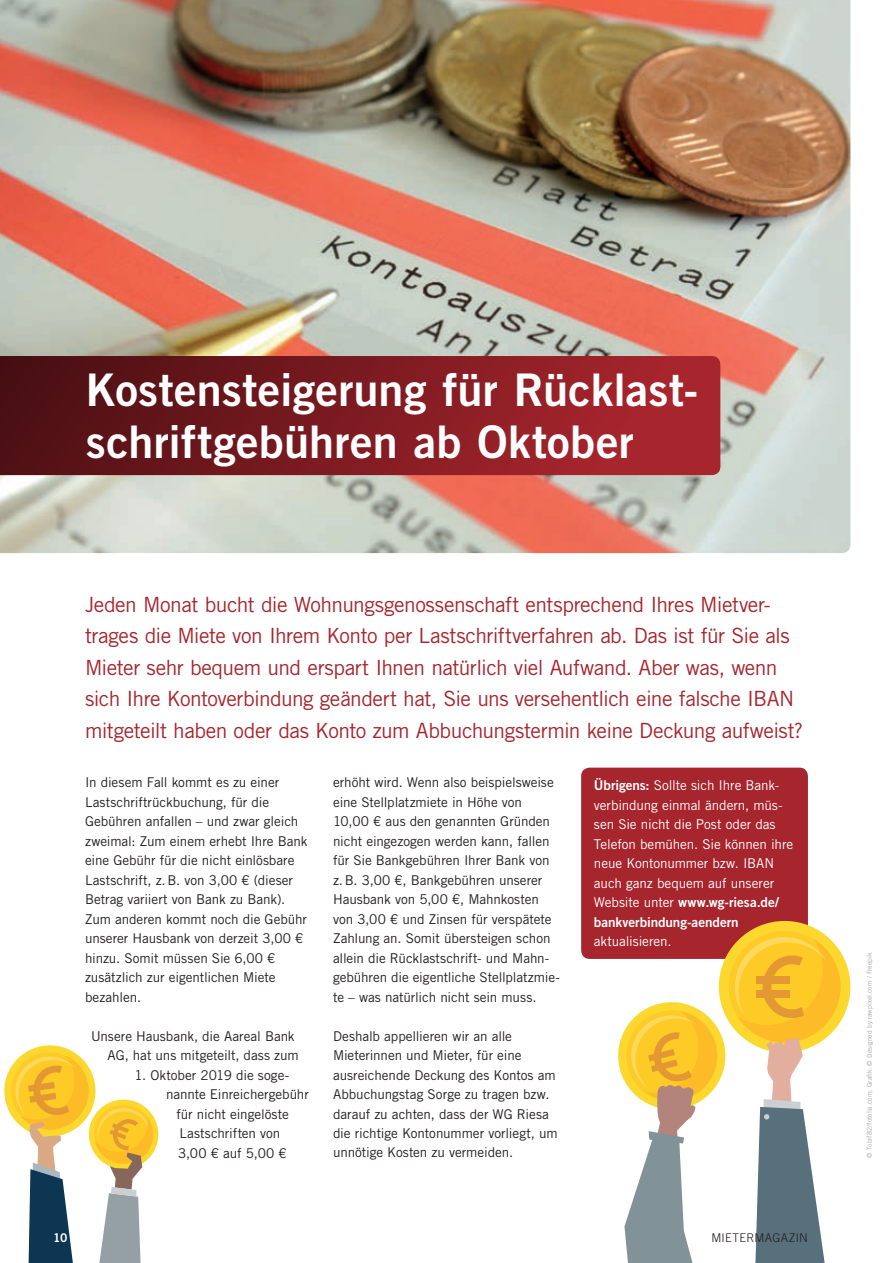
<style>
.page{position:relative;width:893px;height:1263px;background:#fff}
.page>*{position:absolute;margin:0;border:0;box-sizing:border-box;transform-origin:0 0}
.t1{font:45px/52.5px "Trade Gothic LT Std Bd 2";letter-spacing:.005em;color:#fff}
.t2{font:21px/31.5px "Trade Gothic LT Std";letter-spacing:-.025em;color:#a7252d}
.t3{font:13.5px/19.5px "Trade Gothic LT Std";letter-spacing:-.005em;color:#231f20}
.t4{font:13.5px/19.5px "Trade Gothic LT Std";letter-spacing:-.005em;color:#fff}
.t5{font:13.5px/19.5px "Trade Gothic LT Std Bd 2";letter-spacing:-.005em;color:#fff}
.t6{font:300 12px "Trade Gothic LT Std";letter-spacing:.025em;color:#231f20}
.t7{font:12px "Trade Gothic LT Std Bd 2";color:#fff}
.t8{font:6.75px "Trade Gothic LT Std";letter-spacing:.01em;color:#a8a9ad}
.s1{font-family:"Trade Gothic LT Std Bd 2"}
.s2{font-family:"Trade Gothic LT Std"}
</style>
<div class="page">
<svg style="left:4px;top:1045px;width:155px;height:218px"></svg>
<img style="left:0;top:0;width:850px;height:553px">
<svg style="left:0;top:356px;width:720px;height:119px;background:#7d1b21"></svg>
<div style="left:581px;top:768px;width:227px;height:191px;background:#a7252d;border-radius:9px"></div>
<div style="left:719px;top:921px;width:131px;height:131px;background:#fcd72d;border-radius:50%"></div>
<svg style="left:611px;top:937px;width:229px;height:326px"></svg>
<h1 class="t1" style="left:86px;top:362px;width:614px">Kostensteigerung für Rücklast&shy;schriftgebühren ab Oktober</h1>
<p class="t2" style="left:85px;top:588px;width:719px">Jeden Monat bucht die Wohnungsgenossenschaft entsprechend Ihres Mietver&shy;trages die Miete von Ihrem Konto per Lastschriftverfahren ab. Das ist für Sie als Mieter sehr bequem und erspart Ihnen natürlich viel Aufwand. Aber was, wenn sich Ihre Kontoverbindung geändert hat, Sie uns versehentlich eine falsche IBAN mitgeteilt haben oder das Konto zum Abbuchungstermin keine Deckung aufweist?</p>
<p class="t3" style="left:85px;top:772px;width:224px">In diesem Fall kommt es zu einer<br>Lastschriftrückbuchung, für die<br>Gebühren anfallen – und zwar gleich zweimal: Zum einem erhebt Ihre Bank eine Gebühr für die nicht einlösbare<br>Lastschrift, z.B. von 3,00 € (dieser<br>Betrag variiert von Bank zu Bank).<br>Zum anderen kommt noch die Gebühr unserer Hausbank von derzeit 3,00 € hinzu. Somit müssen Sie 6,00 € zusätzlich zur eigentlichen Miete bezahlen.</p>
<p class="t3" style="left:91px;top:1026px;width:209px;text-align:right">Unsere Hausbank, die Aareal Bank<br>AG, hat uns mitgeteilt, dass zum</p>
<p class="t3" style="left:135px;top:1065px;width:156px">1. Oktober 2019 die soge-</p>
<p class="t3" style="left:166px;top:1084px;width:144px">nannte Einreichergebühr</p>
<p class="t3" style="left:177px;top:1104px;width:114px">für nicht eingelöste</p>
<p class="t3" style="left:180px;top:1123px;width:102px">Lastschriften von</p>
<p class="t3" style="left:178px;top:1143px;width:110px">3,00 € auf 5,00 €</p>
<p class="t3" style="left:333px;top:772px;width:228px">erhöht wird. Wenn also beispielsweise eine Stellplatzmiete in Höhe von 10,00 € aus den genannten Gründen nicht eingezogen werden kann, fallen für Sie Bankgebühren Ihrer Bank von z.B. 3,00 €, Bankgebühren unserer Hausbank von 5,00 €, Mahnkosten von 3,00 € und Zinsen für verspätete Zahlung an. Somit übersteigen schon allein die Rücklastschrift- und Mahn&shy;gebühren die eigentliche Stellplatzmie&shy;te – was natürlich nicht sein muss.</p>
<p class="t3" style="left:333px;top:1026px;width:226px">Deshalb appellieren wir an alle Mieterinnen und Mieter, für eine ausreichende Deckung des Kontos am Abbuchungstag Sorge zu tragen bzw. darauf zu achten, dass der WG Riesa die richtige Kontonummer vorliegt, um unnötige Kosten zu vermeiden.</p>
<p class="t4" style="left:594px;top:775px;width:201px"><span class="s1">Übrigens:</span> Sollte sich Ihre Bank&shy;verbindung einmal ändern, müs&shy;sen Sie nicht die Post oder das<br>Telefon bemühen. Sie können ihre neue Kontonummer bzw. IBAN auch ganz bequem auf unserer</p>
<p class="t5" style="left:594px;top:892px;width:186px"><span class="s2">Website unter</span> www.wg-riesa.de/ bankverbindung-aendern</p>
<p class="t4" style="left:594px;top:931px;width:79px">aktualisieren.</p>
<p class="t7" style="left:53px;top:1230px;width:16px">10</p>
<p class="t6" style="left:711px;top:1230px;width:98px">MIETERMAGAZIN</p>
<p class="t8" style="left:865px;top:1158px;width:207px;rotate:-90deg">© Tobif82/fotolia.com; Grafik: © Designed by rawpixel.com / Freepik</p>
</div>
